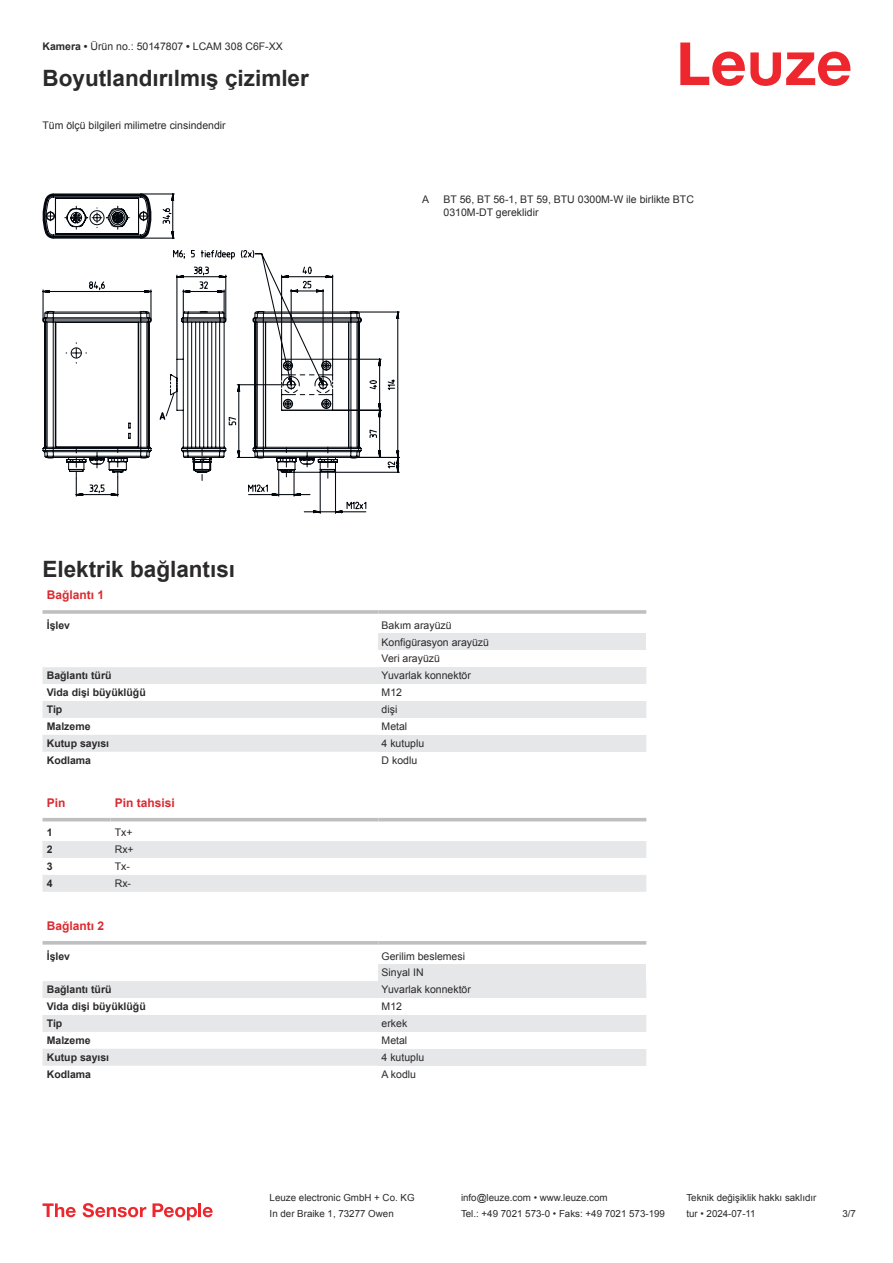
<style>
.page{position:relative;width:893px;height:1263px;background:#fff}
.page>*{position:absolute;margin:0;border:0;box-sizing:border-box;transform-origin:0 0}
.t1{font:700 22.5px "Arial";color:#2b292a}
.t2{font:700 12px "Arial";color:#db2a30}
.t3{font:10.5px/17px "Arial";color:#2b292a}
.t4{font:700 10.5px "Arial";color:#2b292a}
.t5{font:9.75px "Arial";color:#2b292a}
.s1{font-weight:700}
</style>
<div class="page">
<svg style="left:680px;top:43px;width:170px;height:43px"></svg>
<svg style="left:43px;top:667px;width:335px;height:85px;fill:#e6e7e9"></svg>
<hr style="left:43px;top:610px;width:335px;height:4px;background:#bdbfc1">
<hr style="left:378px;top:610px;width:268px;height:4px;background:#c7c9cb">
<div style="left:378px;top:633px;width:268px;height:17px;background:#e6e7e9"></div>
<div style="left:378px;top:667px;width:268px;height:17px;background:#e6e7e9"></div>
<div style="left:378px;top:701px;width:268px;height:17px;background:#e6e7e9"></div>
<div style="left:378px;top:735px;width:268px;height:17px;background:#e6e7e9"></div>
<svg style="left:43px;top:821px;width:603px;height:1px"></svg>
<svg style="left:43px;top:841px;width:603px;height:51px"></svg>
<hr style="left:43px;top:818px;width:68px;height:3px;background:#bdbfc1">
<hr style="left:111px;top:818px;width:267px;height:3px;background:#bdbfc1">
<hr style="left:378px;top:818px;width:268px;height:3px;background:#bdbfc1">
<svg style="left:43px;top:981px;width:335px;height:85px;fill:#e6e7e9"></svg>
<svg style="left:43px;top:941px;width:335px;height:4px"></svg>
<svg style="left:378px;top:941px;width:268px;height:4px"></svg>
<div style="left:378px;top:964px;width:268px;height:17px;background:#e6e7e9"></div>
<div style="left:378px;top:981px;width:268px;height:17px;background:#e6e7e9"></div>
<div style="left:378px;top:1015px;width:268px;height:17px;background:#e6e7e9"></div>
<div style="left:378px;top:1049px;width:268px;height:17px;background:#e6e7e9"></div>
<svg style="left:43px;top:1203px;width:33px;height:14px"></svg>
<svg style="left:83px;top:1203px;width:63px;height:14px"></svg>
<svg style="left:153px;top:1203px;width:44px;height:17px"></svg>
<hr style="left:198px;top:1203px;width:3px;height:14px;background:#ed272d">
<svg style="left:203px;top:1207px;width:10px;height:10px"></svg>
<svg style="left:43px;top:203px;width:357px;height:311px"></svg>
<svg style="left:44px;top:193px;width:316px;height:288px"></svg>
<p class="t3" style="left:43px;top:39px;width:242px"><span class="s1">Kamera •</span> Ürün no.: 50147807 <span class="s1">•</span> LCAM 308 C6F-XX</p>
<h1 class="t1" style="left:43px;top:63px;width:268px">Boyutlandırılmış çizimler</h1>
<p class="t3" style="left:43px;top:116px;width:185px">Tüm ölçü bilgileri milimetre cinsindendir</p>
<p class="t3" style="left:422px;top:192px;width:9px">A</p>
<p class="t3" style="left:444px;top:193px;width:252px;line-height:12.6px">BT 56, BT 56-1, BT 59, BTU 0300M-W ile birlikte BTC<br>0310M-DT gereklidir</p>
<h1 class="t1" style="left:43px;top:554px;width:194px">Elektrik bağlantısı</h1>
<p class="t2" style="left:47px;top:587px;width:59px">Bağlantı 1</p>
<p class="t4" style="left:47px;top:617px;width:25px">İşlev</p>
<p class="t3" style="left:382px;top:616px;width:109px">Bakım arayüzü<br>Konfigürasyon arayüzü<br>Veri arayüzü</p>
<p class="t4" style="left:47px;top:668px;width:66px">Bağlantı türü</p>
<p class="t3" style="left:382px;top:667px;width:91px">Yuvarlak konnektör</p>
<p class="t4" style="left:47px;top:685px;width:101px">Vida dişi büyüklüğü</p>
<p class="t3" style="left:382px;top:685px;width:22px">M12</p>
<p class="t4" style="left:47px;top:705px;width:17px">Tip</p>
<p class="t3" style="left:382px;top:701px;width:17px">dişi</p>
<p class="t4" style="left:47px;top:722px;width:45px">Malzeme</p>
<p class="t3" style="left:382px;top:719px;width:27px">Metal</p>
<p class="t4" style="left:47px;top:736px;width:64px">Kutup sayısı</p>
<p class="t3" style="left:382px;top:736px;width:44px">4 kutuplu</p>
<p class="t4" style="left:47px;top:753px;width:46px">Kodlama</p>
<p class="t3" style="left:382px;top:753px;width:37px">D kodlu</p>
<p class="t2" style="left:47px;top:798px;width:20px">Pin</p>
<p class="t2" style="left:115px;top:798px;width:62px">Pin tahsisi</p>
<p class="t4" style="left:47px;top:825px;width:7px">1</p>
<p class="t3" style="left:115px;top:824px;width:19px">Tx+</p>
<p class="t4" style="left:47px;top:842px;width:7px">2</p>
<p class="t3" style="left:115px;top:841px;width:20px">Rx+</p>
<p class="t4" style="left:47px;top:859px;width:7px">3</p>
<p class="t3" style="left:115px;top:859px;width:17px">Tx-</p>
<p class="t4" style="left:47px;top:876px;width:7px">4</p>
<p class="t3" style="left:115px;top:876px;width:18px">Rx-</p>
<p class="t2" style="left:47px;top:917px;width:59px">Bağlantı 2</p>
<p class="t4" style="left:47px;top:948px;width:25px">İşlev</p>
<p class="t3" style="left:382px;top:947px;width:85px">Gerilim beslemesi<br>Sinyal IN</p>
<p class="t4" style="left:47px;top:982px;width:66px">Bağlantı türü</p>
<p class="t3" style="left:382px;top:981px;width:91px">Yuvarlak konnektör</p>
<p class="t4" style="left:47px;top:999px;width:101px">Vida dişi büyüklüğü</p>
<p class="t3" style="left:382px;top:999px;width:22px">M12</p>
<p class="t4" style="left:47px;top:1019px;width:17px">Tip</p>
<p class="t3" style="left:382px;top:1016px;width:27px">erkek</p>
<p class="t4" style="left:47px;top:1036px;width:45px">Malzeme</p>
<p class="t3" style="left:382px;top:1033px;width:27px">Metal</p>
<p class="t4" style="left:47px;top:1050px;width:64px">Kutup sayısı</p>
<p class="t3" style="left:382px;top:1050px;width:44px">4 kutuplu</p>
<p class="t4" style="left:47px;top:1067px;width:46px">Kodlama</p>
<p class="t3" style="left:382px;top:1067px;width:36px">A kodlu</p>
<p class="t5" style="left:270px;top:1191px;width:146px">Leuze electronic GmbH + Co. KG</p>
<p class="t5" style="left:461px;top:1191px;width:148px">info@leuze.com • www.leuze.com</p>
<p class="t5" style="left:686px;top:1191px;width:132px">Teknik değişiklik hakkı saklıdır</p>
<p class="t5" style="left:270px;top:1207px;width:126px">In der Braike 1, 73277 Owen</p>
<p class="t5" style="left:461px;top:1207px;width:205px">Tel.: +49 7021 573-0 • Faks: +49 7021 573-199</p>
<p class="t5" style="left:686px;top:1207px;width:71px">tur • 2024-07-11</p>
<p class="t5" style="left:842px;top:1210px;width:15px">3 /7</p>
</div>
